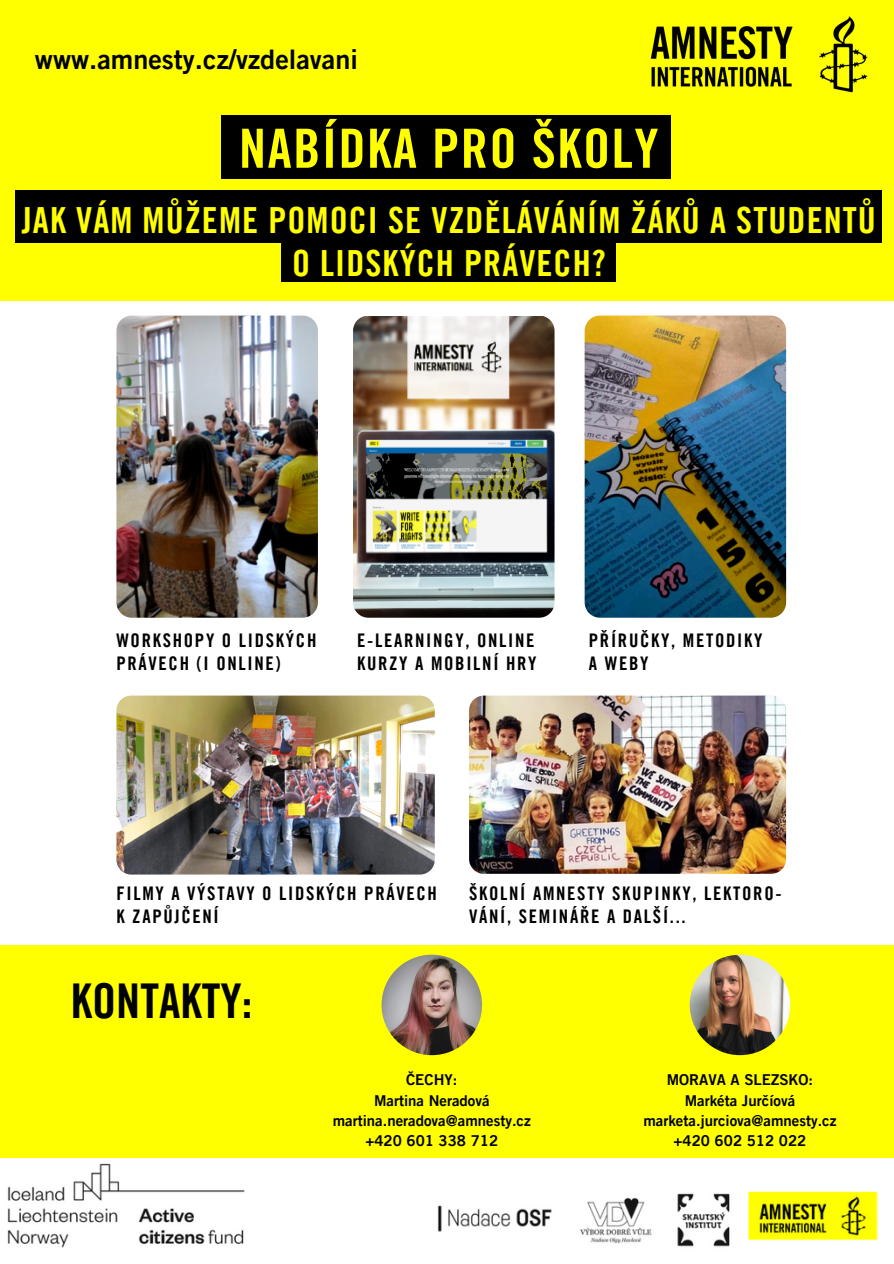
<style>
.page{position:relative;width:894px;height:1264px;background:#fff}
.page>*{position:absolute;margin:0;border:0;box-sizing:border-box;transform-origin:0 0}
.t1{font:54px "Amnesty Trade Gothic Bd Cn 20";letter-spacing:.03em;color:#ff0}
.t2{font:48px "Amnesty Trade Gothic Bd Cn 20";color:#000}
.t3{font:36px/42.8px "Amnesty Trade Gothic Bd Cn 20";letter-spacing:.03em;color:#ff0;text-align:center}
.t4{font:27px "Amnesty Trade Gothic Bd 2";color:#000}
.t5{font:18.75px/22.8px "Amnesty Trade Gothic Bd Cn 20";letter-spacing:.09em;color:#000}
.t6{font:15px "Amnesty Trade Gothic Bd 2";color:#000}
</style>
<div class="page">
<div style="left:0;top:0;width:893px;height:301px;background:#ff0"></div>
<div style="left:221px;top:116px;width:449px;height:63px;background:#000"></div>
<div style="left:15px;top:190px;width:866px;height:52px;background:#000"></div>
<div style="left:281px;top:243px;width:334px;height:39px;background:#000"></div>
<img style="left:584px;top:315px;width:201px;height:302px;border-radius:15px">
<img style="left:353px;top:315px;width:201px;height:302px;border-radius:15px">
<img style="left:116px;top:315px;width:202px;height:302px;border-radius:15px">
<img style="left:0;top:1157px;width:893px;height:91px">
<div style="left:0;top:944px;width:893px;height:213px;background:#ff0"></div>
<img style="left:116px;top:695px;width:318px;height:179px;border-radius:15px">
<img style="left:469px;top:695px;width:316px;height:178px;border-radius:15px">
<img style="left:381px;top:954px;width:101px;height:101px;border-radius:50%">
<img style="left:689px;top:954px;width:101px;height:101px;border-radius:50%">
<img style="left:650px;top:16px;width:218px;height:77px">
<p class="t4" style="left:35px;top:43px;width:324px">www.amnesty.cz/vzdelavani</p>
<p class="t1" style="left:239px;top:115px;width:421px">NABÍDKA PRO ŠKOLY</p>
<p class="t3" style="left:22px;top:198px;width:855px">JAK VÁM MŮŽEME POMOCI SE VZDĚLÁVÁNÍM ŽÁKŮ A STUDENTŮ<br>O LIDSKÝCH PRÁVECH?</p>
<p class="t5" style="left:116px;top:628px;width:201px">WORKSHOPY O LIDSKÝCH<br>PRÁVECH (I ONLINE)</p>
<p class="t5" style="left:357px;top:628px;width:181px">E-LEARNINGY, ONLINE<br>KURZY A MOBILNÍ HRY</p>
<p class="t5" style="left:588px;top:628px;width:175px">PŘÍRUČKY, METODIKY</p>
<p class="t5" style="left:588px;top:651px;width:61px">A WEBY</p>
<p class="t5" style="left:116px;top:881px;width:322px">FILMY A VÝSTAVY O LIDSKÝCH PRÁVECH</p>
<p class="t5" style="left:116px;top:904px;width:104px">K ZAPŮJČENÍ</p>
<p class="t2" style="left:71px;top:970px;width:183px">KONTAKTY:</p>
<p class="t5" style="left:469px;top:881px;width:314px">ŠKOLNÍ AMNESTY SKUPINKY, LEKTORO-<br>VÁNÍ, SEMINÁŘE A DALŠÍ...</p>
<p class="t6" style="left:406px;top:1070px;width:53px">ČECHY:</p>
<p class="t6" style="left:374px;top:1090px;width:117px">Martina Neradová</p>
<p class="t6" style="left:333px;top:1111px;width:199px">martina.neradova@amnesty.cz</p>
<p class="t6" style="left:365px;top:1131px;width:134px">+420 601 338 712</p>
<p class="t6" style="left:666px;top:1070px;width:148px">MORAVA A SLEZSKO:</p>
<p class="t6" style="left:684px;top:1090px;width:112px">Markéta Jurčíová</p>
<p class="t6" style="left:643px;top:1111px;width:194px">marketa.jurciova@amnesty.cz</p>
<p class="t6" style="left:673px;top:1131px;width:134px">+420 602 512 022</p>
</div>
